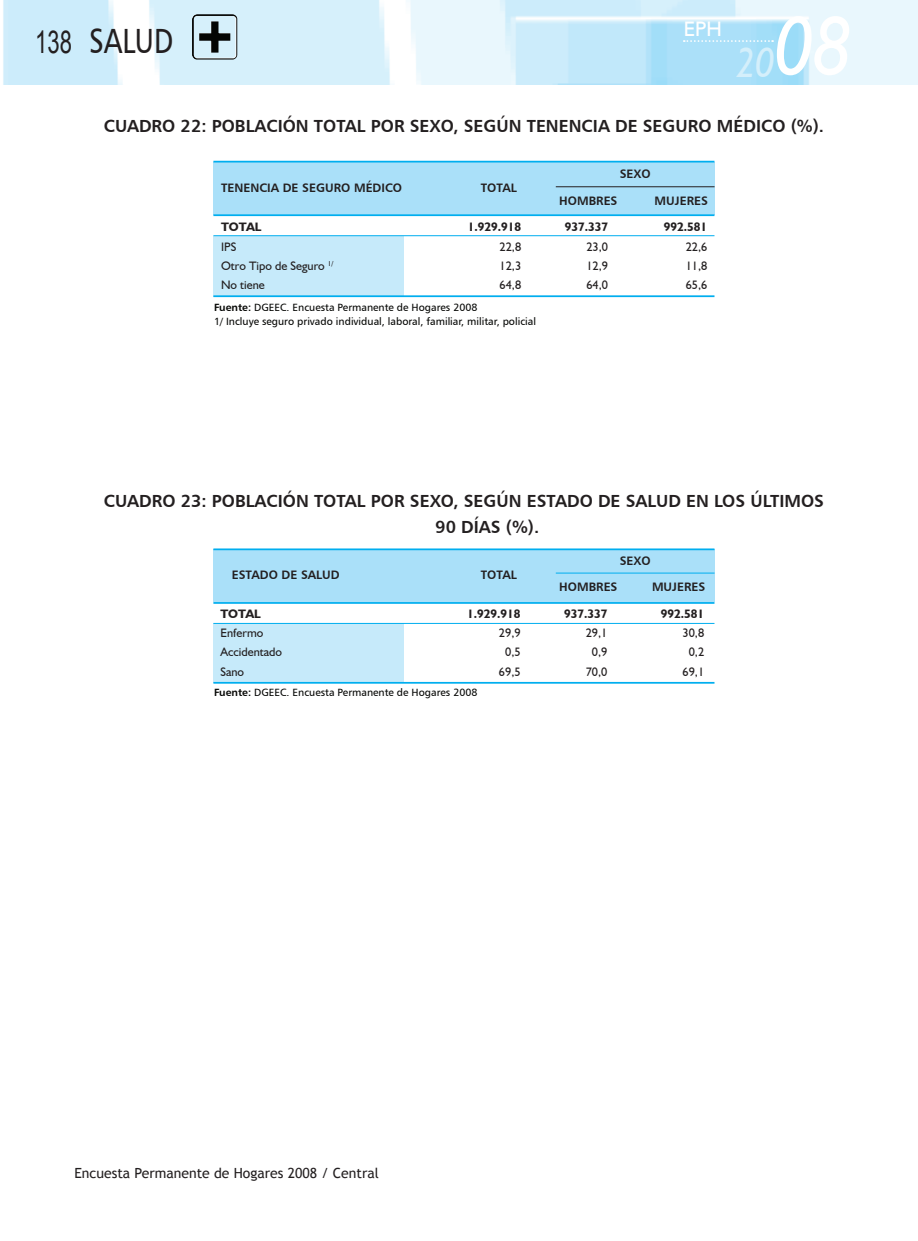
<style>
.page{position:relative;width:918px;height:1241px;background:#fff}
.page>*{position:absolute;margin:0;border:0;box-sizing:border-box;transform-origin:0 0}
.t1{font:italic 84px "Humanist 521 BT";color:#fff;scale:.9 1}
.t2{font:italic 42px "Humanist 521 BT";color:#d4effb;scale:.9 1}
.t3{font:35px "Humanist 777 BT Roman B";color:#231f20;scale:.8 1}
.t4{font:31.5px "Arial";color:#231f20;scale:.7 1}
.t5{font:21px "Humanist 521 BT";color:#fff}
.t6{font:17.5px/25.2px "Humanist 777 BT Bold B";color:#231f20}
.t7{font:14px "Trebuchet MS";color:#231f20}
.t8{font:12.25px "Humanist 521 BT";color:#231f20}
.t9{font:12.25px "Humanist 777 BT Bold B";color:#231f20}
.t10{font:700 12.25px "Humanist 521 BT";color:#231f20}
.t11{font:10.5px/14px "Humanist 777 BT Roman B";color:#040503}
.s1{font-family:"Humanist 777 BT Bold B"}
</style>
<div class="page">
<img style="left:3px;top:0;width:915px;height:84px">
<svg style="left:684px;top:40px;width:89px;height:2px"></svg>
<div style="left:213px;top:162px;width:501px;height:52px;background:#aae0f9"></div>
<div style="left:213px;top:236px;width:191px;height:60px;background:#c6eafa"></div>
<hr style="left:213px;top:161px;width:501px;height:1px;background:#00aeef">
<hr style="left:213px;top:214px;width:501px;height:2px;background:#00aeef">
<hr style="left:213px;top:295px;width:501px;height:2px;background:#00aeef">
<hr style="left:213px;top:235px;width:501px;height:1px;background:#00aeef">
<hr style="left:556px;top:186px;width:158px;height:1px;background:#231f20">
<img style="left:192px;top:14px;width:45px;height:45px">
<div style="left:213px;top:549px;width:501px;height:53px;background:#aae0f9"></div>
<div style="left:213px;top:623px;width:191px;height:59px;background:#c6eafa"></div>
<hr style="left:213px;top:548px;width:501px;height:2px;background:#00aeef">
<hr style="left:213px;top:602px;width:501px;height:1px;background:#00aeef">
<hr style="left:213px;top:681px;width:501px;height:2px;background:#00aeef">
<hr style="left:213px;top:623px;width:501px;height:1px;background:#00aeef">
<hr style="left:556px;top:572px;width:158px;height:1px;background:#00aeef">
<h3 class="t4" style="left:35px;top:21px;width:54px">138</h3>
<h3 class="t3" style="left:89px;top:19px;width:107px">SALUD</h3>
<h3 class="t5" style="left:683px;top:16px;width:40px">EPH</h3>
<h1 class="t1" style="left:775px;top:-6px;width:86px">08</h1>
<h2 class="t2" style="left:736px;top:37px;width:44px">20</h2>
<h3 class="t6" style="left:104px;top:113px;width:722px">CUADRO 22: POBLACIÓN TOTAL POR SEXO, SEGÚN TENENCIA DE SEGURO MÉDICO (%).</h3>
<p class="t9" style="left:221px;top:180px;width:183px">TENENCIA DE SEGURO MÉDICO</p>
<p class="t9" style="left:481px;top:180px;width:38px">TOTAL</p>
<p class="t9" style="left:620px;top:166px;width:32px">SEXO</p>
<p class="t9" style="left:559px;top:193px;width:60px">HOMBRES</p>
<p class="t9" style="left:654px;top:193px;width:55px">MUJERES</p>
<p class="t10" style="left:221px;top:219px;width:42px">TOTAL</p>
<p class="t10" style="left:468px;top:219px;width:55px">1.929.918</p>
<p class="t10" style="left:564px;top:219px;width:45px">937.337</p>
<p class="t10" style="left:664px;top:219px;width:45px">992.581</p>
<p class="t8" style="left:221px;top:239px;width:17px">IPS</p>
<p class="t8" style="left:499px;top:239px;width:23px">22,8</p>
<p class="t8" style="left:586px;top:239px;width:23px">23,0</p>
<p class="t8" style="left:685px;top:239px;width:23px">22,6</p>
<p class="t8" style="left:221px;top:258px;width:114px">Otro Tipo de Seguro <sup>1/</sup></p>
<p class="t8" style="left:499px;top:258px;width:23px">12,3</p>
<p class="t8" style="left:586px;top:258px;width:23px">12,9</p>
<p class="t8" style="left:685px;top:258px;width:23px">11,8</p>
<p class="t8" style="left:221px;top:277px;width:45px">No tiene</p>
<p class="t8" style="left:499px;top:277px;width:23px">64,8</p>
<p class="t8" style="left:586px;top:277px;width:23px">64,0</p>
<p class="t8" style="left:685px;top:277px;width:23px">65,6</p>
<p class="t11" style="left:214px;top:300px;width:323px"><span class="s1">Fuente:</span> DGEEC. Encuesta Permanente de Hogares 2008<br>1/ Incluye seguro privado individual, laboral, familiar, militar, policial</p>
<h3 class="t6" style="left:435px;top:488px;width:390px;text-indent:-331px">CUADRO 23: POBLACIÓN TOTAL POR SEXO, SEGÚN ESTADO DE SALUD EN LOS ÚLTIMOS<br>90 DÍAS (%).</h3>
<p class="t9" style="left:232px;top:566px;width:109px">ESTADO DE SALUD</p>
<p class="t9" style="left:481px;top:566px;width:38px">TOTAL</p>
<p class="t9" style="left:620px;top:552px;width:32px">SEXO</p>
<p class="t9" style="left:559px;top:579px;width:60px">HOMBRES</p>
<p class="t9" style="left:652px;top:579px;width:55px">MUJERES</p>
<p class="t10" style="left:220px;top:606px;width:42px">TOTAL</p>
<p class="t10" style="left:467px;top:606px;width:55px">1.929.918</p>
<p class="t10" style="left:564px;top:606px;width:45px">937.337</p>
<p class="t10" style="left:661px;top:606px;width:45px">992.581</p>
<p class="t8" style="left:220px;top:625px;width:44px">Enfermo</p>
<p class="t8" style="left:499px;top:625px;width:23px">29,9</p>
<p class="t8" style="left:586px;top:625px;width:23px">29,1</p>
<p class="t8" style="left:682px;top:625px;width:23px">30,8</p>
<p class="t8" style="left:220px;top:644px;width:63px">Accidentado</p>
<p class="t8" style="left:505px;top:644px;width:17px">0,5</p>
<p class="t8" style="left:592px;top:644px;width:17px">0,9</p>
<p class="t8" style="left:689px;top:644px;width:17px">0,2</p>
<p class="t8" style="left:220px;top:664px;width:25px">Sano</p>
<p class="t8" style="left:499px;top:664px;width:23px">69,5</p>
<p class="t8" style="left:586px;top:664px;width:23px">70,0</p>
<p class="t8" style="left:682px;top:664px;width:23px">69,1</p>
<p class="t11" style="left:214px;top:684px;width:265px"><span class="s1">Fuente:</span> DGEEC. Encuesta Permanente de Hogares 2008</p>
<h3 class="t7" style="left:74px;top:1164px;width:306px">Encuesta Permanente de Hogares 2008 / Central</h3>
</div>
